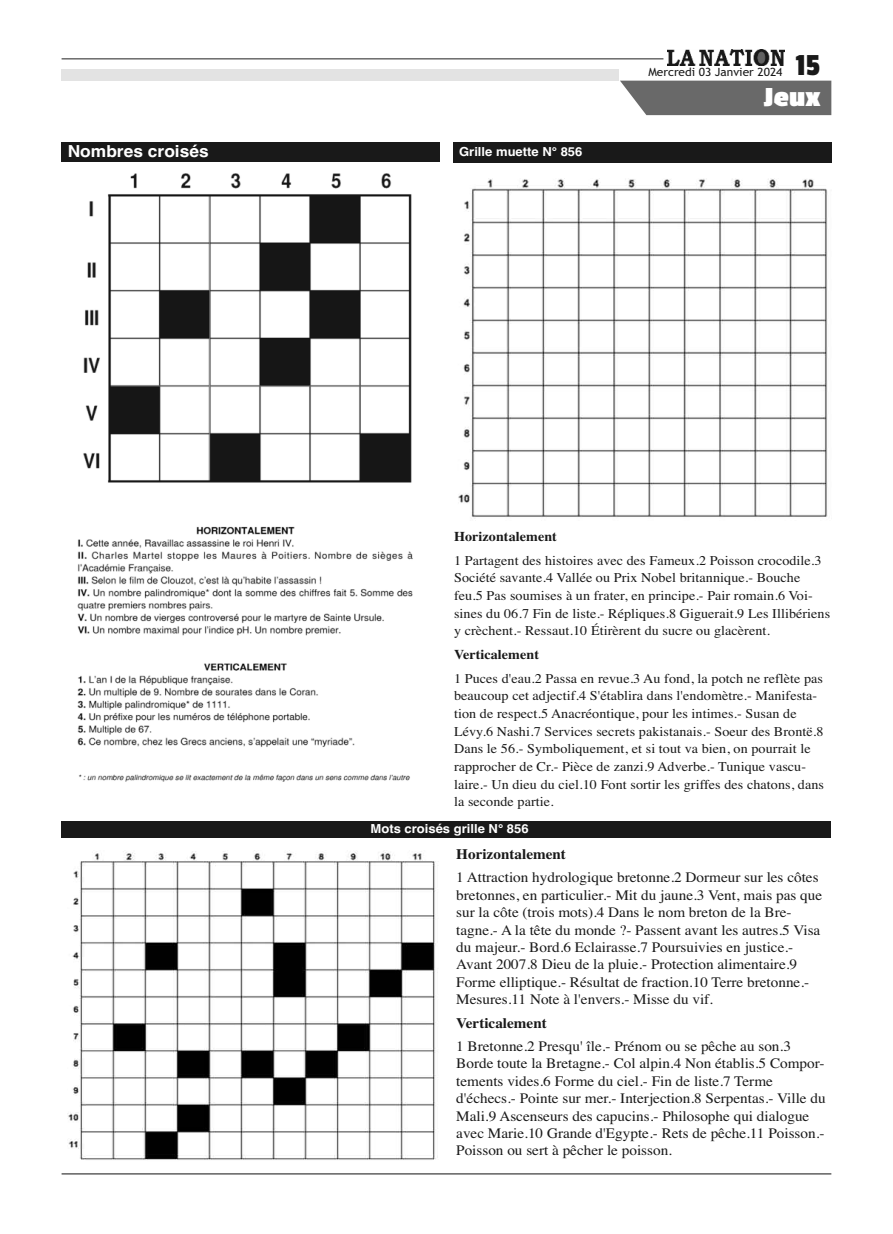
<style>
.page{position:relative;width:893px;height:1234px;background:#fff}
.page>*{position:absolute;margin:0;border:0;box-sizing:border-box;transform-origin:0 0}
.t1{font:32.1px "Passion One";color:#191919;scale:1.05 1}
.t2{font:700 28.95px "Passion One";color:#fff;scale:1.05 1}
.t3{font:700 16.5px "Helvetica";color:#fff;scale:1.05 1}
.t4{font:14.55px/17.4px "Times";color:#191919;scale:1.05 1}
.t5{font:700 14.55px "Times";color:#191919;scale:1.05 1}
.t6{font:13.5px/17.7px "Times";letter-spacing:.005em;color:#191919;scale:1.05 1}
.t7{font:700 13.5px "Times";letter-spacing:.005em;color:#191919;scale:1.05 1}
.t8{font:700 12.45px "Helvetica";color:#fff;scale:1.05 1}
.t9{font:11.4px "Trebuchet MS";color:#191919;scale:1.05 1}
</style>
<div class="page">
<hr style="left:62px;top:1173px;width:769px;height:1px;background:#191919">
<img style="left:667px;top:49px;width:117px;height:16px">
<hr style="left:62px;top:59px;width:601px;height:1px;background:#191919">
<div style="left:62px;top:69px;width:557px;height:11px;background:#e3e3e3"></div>
<div style="left:620px;top:81px;width:211px;height:34px;background:#696969"></div>
<div style="left:62px;top:820px;width:769px;height:17px;background:#191919"></div>
<div style="left:453px;top:142px;width:378px;height:21px;background:#191919"></div>
<div style="left:62px;top:142px;width:378px;height:19px;background:#191919"></div>
<img style="left:458px;top:178px;width:370px;height:341px">
<img style="left:67px;top:850px;width:371px;height:310px">
<img style="left:77px;top:173px;width:336px;height:609px">
<p class="t3" style="left:68px;top:141px;width:136px">Nombres croisés</p>
<p class="t8" style="left:459px;top:145px;width:119px">Grille muette N° 856</p>
<h1 class="t1" style="left:795px;top:48px;width:25px">15</h1>
<p class="t9" style="left:648px;top:66px;width:129px">Mercredi 03 Janvier 2024</p>
<h2 class="t2" style="left:764px;top:82px;width:55px">Jeux</h2>
<p class="t7" style="left:454px;top:528px;width:100px">Horizontalement</p>
<p class="t6" style="left:454px;top:551px;width:360px">1 Partagent des histoires avec des Fameux.2 Poisson crocodile.3<br>Société savante.4 Vallée ou Prix Nobel britannique.- Bouche feu.5 Pas soumises à un frater, en principe.- Pair romain.6 Voi&shy;sines du 06.7 Fin de liste.- Répliques.8 Giguerait.9 Les Illibériens y crèchent.- Ressaut.10 Étirèrent du sucre ou glacèrent.</p>
<p class="t7" style="left:454px;top:646px;width:82px">Verticalement</p>
<p class="t6" style="left:454px;top:669px;width:354px">1 Puces d'eau.2 Passa en revue.3 Au fond, la potch ne reflète pas beaucoup cet adjectif.4 S'établira dans l'endomètre.- Manifesta&shy;tion de respect.5 Anacréontique, pour les intimes.- Susan de Lévy.6 Nashi.7 Services secrets pakistanais.- Soeur des Brontë.8<br>Dans le 56.- Symboliquement, et si tout va bien, on pourrait le rapprocher de Cr.- Pièce de zanzi.9 Adverbe.- Tunique vascu&shy;laire.- Un dieu du ciel.10 Font sortir les griffes des chatons, dans la seconde partie.</p>
<p class="t8" style="left:370px;top:821px;width:152px">Mots croisés grille N° 856</p>
<p class="t5" style="left:456px;top:845px;width:106px">Horizontalement</p>
<p class="t4" style="left:456px;top:868px;width:350px">1 Attraction hydrologique bretonne.2 Dormeur sur les côtes bretonnes, en particulier.- Mit du jaune.3 Vent, mais pas que sur la côte (trois mots).4 Dans le nom breton de la Bre&shy;tagne.- A la tête du monde ?- Passent avant les autres.5 Visa du majeur.- Bord.6 Eclairasse.7 Poursuivies en justice.- Avant 2007.8 Dieu de la pluie.- Protection alimentaire.9<br>Forme elliptique.- Résultat de fraction.10 Terre bretonne.- Mesures.11 Note à l'envers.- Misse du vif.</p>
<p class="t5" style="left:456px;top:1013px;width:88px">Verticalement</p>
<p class="t4" style="left:456px;top:1036px;width:353px">1 Bretonne.2 Presqu' île.- Prénom ou se pêche au son.3<br>Borde toute la Bretagne.- Col alpin.4 Non établis.5 Compor&shy;tements vides.6 Forme du ciel.- Fin de liste.7 Terme d'échecs.- Pointe sur mer.- Interjection.8 Serpentas.- Ville du Mali.9 Ascenseurs des capucins.- Philosophe qui dialogue avec Marie.10 Grande d'Egypte.- Rets de pêche.11 Poisson.- Poisson ou sert à pêcher le poisson.</p>
</div>
